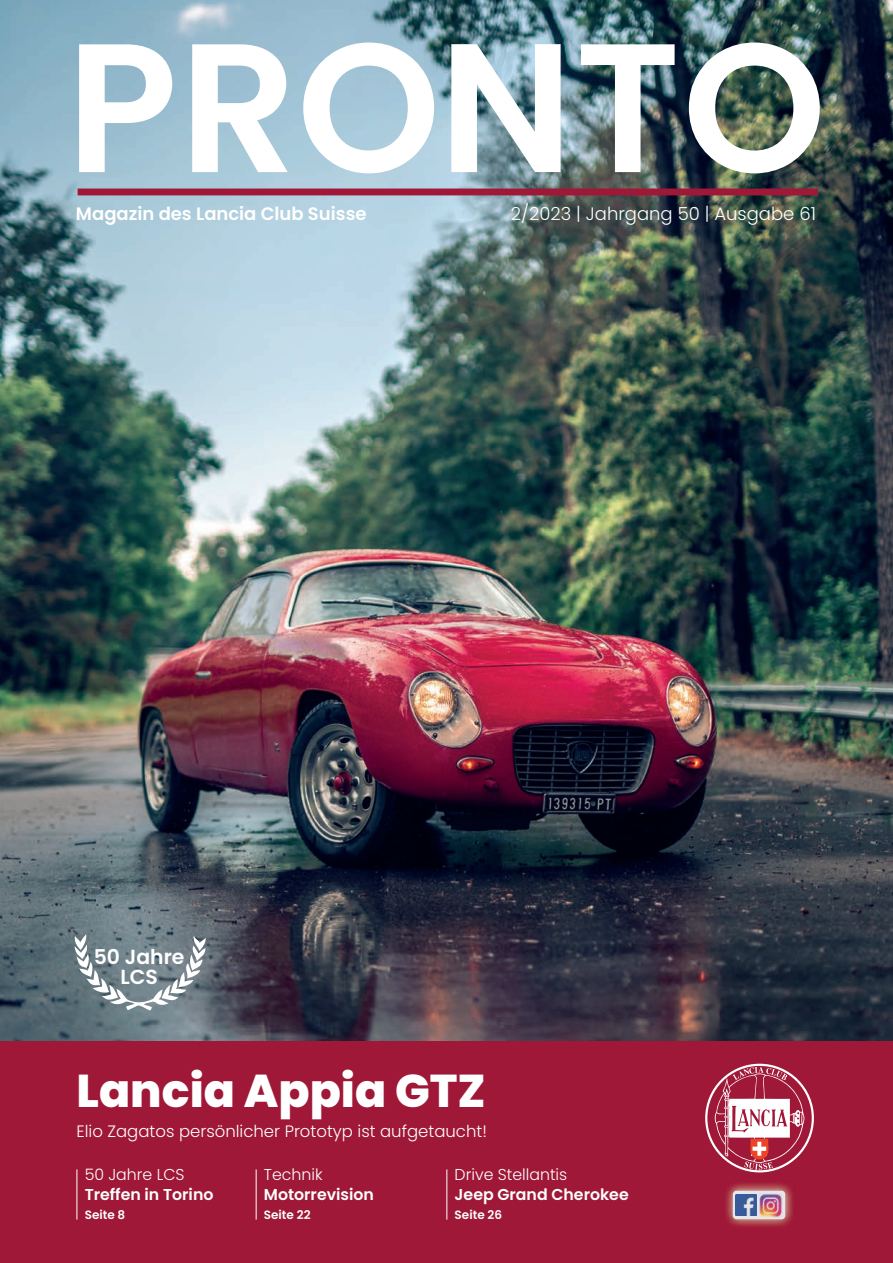
<style>
.page{position:relative;width:893px;height:1263px;background:#fff}
.page>*{position:absolute;margin:0;border:0;box-sizing:border-box;transform-origin:0 0}
.t1{font:600 183px "Poppins";letter-spacing:.01em;color:#fff}
.t2{font:800 45.9px "Poppins";color:#fff}
.t3{font:600 20.4px/20.4px "Poppins";color:#fff;text-align:center}
.t4{font:300 18px "Poppins";color:#fff}
.t5{font:600 18px "Poppins";color:#fff}
.t6{font:300 16.5px "Poppins";color:#fff}
.t7{font:600 15.75px "Poppins";color:#fff}
.t8{font:300 15.75px "Poppins";color:#fff}
.t9{font:600 12px "Poppins";color:#fff}
</style>
<div class="page">
<img style="left:0;top:0;width:893px;height:1042px">
<div style="left:78px;top:189px;width:740px;height:6px;background:#9f1837"></div>
<div style="left:0;top:1042px;width:893px;height:221px;background:#9f1837"></div>
<img style="left:726px;top:1183px;width:67px;height:44px">
<div style="left:733px;top:1190px;width:52px;height:29px;background:linear-gradient(to right,#e6e7e9,#e6e7e9);border-radius:4px"></div>
<img style="left:735px;top:1194px;width:21px;height:21px">
<img style="left:759px;top:1194px;width:24px;height:23px">
<svg style="left:705px;top:1064px;width:109px;height:108px"></svg>
<hr style="left:77px;top:1169px;width:1px;height:50px;background:#fff">
<hr style="left:256px;top:1169px;width:1px;height:50px;background:#fff">
<hr style="left:446px;top:1169px;width:1px;height:50px;background:#fff">
<svg style="left:74px;top:934px;width:132px;height:76px;background:#839198"></svg>
<h1 class="t1" style="left:66px;top:-20px;width:761px">PRONTO</h1>
<p class="t5" style="left:76px;top:201px;width:292px">Magazin des Lancia Club Suisse</p>
<p class="t4" style="left:511px;top:201px;width:307px">2/2023 | Jahrgang 50 | Ausgabe 61</p>
<p class="t3" style="left:94px;top:947px;width:92px">50 Jahre<br>LCS</p>
<h2 class="t2" style="left:77px;top:1059px;width:411px">Lancia Appia GTZ</h2>
<p class="t6" style="left:77px;top:1120px;width:412px">Elio Zagatos persönlicher Prototyp ist aufgetaucht!</p>
<p class="t8" style="left:85px;top:1164px;width:101px">50 Jahre LCS</p>
<p class="t7" style="left:85px;top:1183px;width:130px">Treffen in Torino</p>
<p class="t9" style="left:85px;top:1207px;width:42px">Seite 8</p>
<p class="t8" style="left:264px;top:1164px;width:60px">Technik</p>
<p class="t7" style="left:264px;top:1183px;width:112px">Motorrevision</p>
<p class="t9" style="left:264px;top:1207px;width:48px">Seite 22</p>
<p class="t8" style="left:455px;top:1164px;width:114px">Drive Stellantis</p>
<p class="t7" style="left:455px;top:1183px;width:176px">Jeep Grand Cherokee</p>
<p class="t9" style="left:455px;top:1207px;width:49px">Seite 26</p>
</div>
